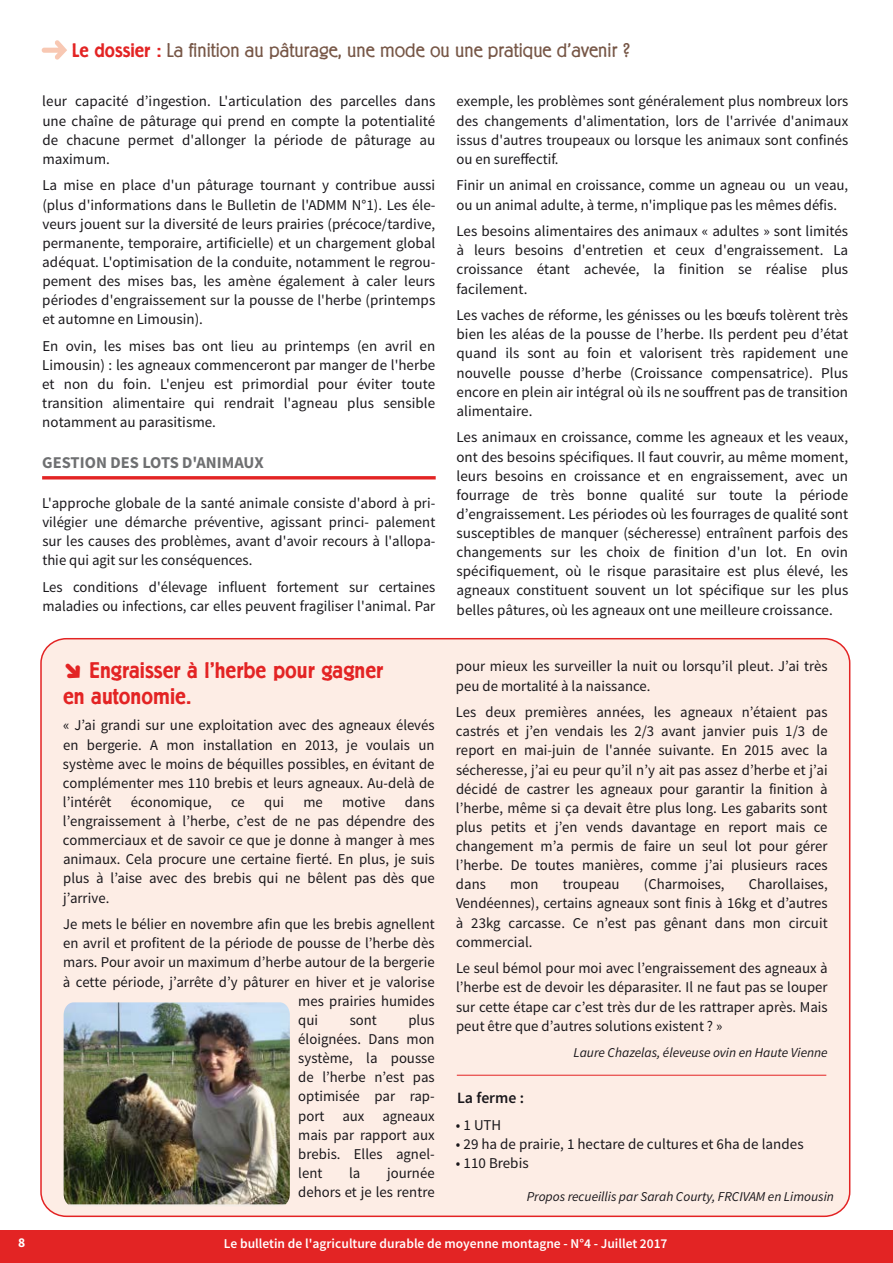
<style>
.page{position:relative;width:893px;height:1263px;background:#fff}
.page>*{position:absolute;margin:0;border:0;box-sizing:border-box;transform-origin:0 0}
.t1{font:500 22.5px/25.5px "Berliner Grotesk";color:#e32424}
.t2{font:300 19.5px "Berliner Grotesk";color:#775747}
.t3{font:700 16.5px "Source Sans Pro";color:#6f7072}
.t4{font:600 15.75px "Source Sans Pro";letter-spacing:-.005em;color:#19171b}
.t5{font:15px/19.2px "Source Sans Pro";color:#19171b;text-align:justify}
.t6{font:italic 13.5px "Source Sans Pro";letter-spacing:-.005em;color:#19171b}
.t7{font:600 13.5px "Source Sans Pro";color:#fff}
.t8{font:700 13.5px "Source Sans Pro";color:#fff}
.s1{font-weight:500;color:#e32424}
</style>
<div class="page">
<div style="left:0;top:1230px;width:893px;height:33px;background:#e32424"></div>
<svg style="left:42px;top:40px;width:25px;height:20px"></svg>
<hr style="left:42px;top:476px;width:394px;height:3px;background:#e32424">
<div style="left:41px;top:639px;width:809px;height:577px;background:#fdede5;border-radius:25px"></div>
<img style="left:64px;top:1002px;width:226px;height:202px">
<hr style="left:457px;top:1075px;width:369px;height:1px;background:#e32424">
<p class="t8" style="left:18px;top:1233px;width:9px">8</p>
<h2 class="t2" style="left:72px;top:42px;width:560px"><span class="s1">Le dossier :</span> La finition au pâturage, une mode ou une pratique d’avenir ?</h2>
<p class="t5" style="left:42px;top:92px;width:395px">leur capacité d’ingestion. L'articulation des parcelles dans une chaîne de pâturage qui prend en compte la potentialité de chacune permet d'allonger la période de pâturage au maximum.</p>
<p class="t5" style="left:42px;top:176px;width:395px">La mise en place d'un pâturage tournant y contribue aussi (plus d'informations dans le Bulletin de l'ADMM N°1). Les éle&shy;veurs jouent sur la diversité de leurs prairies (précoce/tardive, permanente, temporaire, artificielle) et un chargement global adéquat. L'optimisation de la conduite, notamment le regrou&shy;pement des mises bas, les amène également à caler leurs périodes d'engraissement sur la pousse de l'herbe (printemps et automne en Limousin).</p>
<p class="t5" style="left:42px;top:337px;width:395px">En ovin, les mises bas ont lieu au printemps (en avril en Limousin) : les agneaux commenceront par manger de l'herbe et non du foin. L'enjeu est primordial pour éviter toute transition alimentaire qui rendrait l'agneau plus sensible notamment au parasitisme.</p>
<p class="t3" style="left:42px;top:452px;width:223px">GESTION DES LOTS D'ANIMAUX</p>
<p class="t5" style="left:42px;top:494px;width:395px">L'approche globale de la santé animale consiste d'abord à pri&shy;vilégier une démarche préventive, agissant princi- palement sur les causes des problèmes, avant d'avoir recours à l'allopa&shy;thie qui agit sur les conséquences.</p>
<p class="t5" style="left:42px;top:578px;width:394px">Les conditions d'élevage influent fortement sur certaines maladies ou infections, car elles peuvent fragiliser l'animal. Par</p>
<p class="t5" style="left:457px;top:92px;width:393px">exemple, les problèmes sont généralement plus nombreux lors des changements d'alimentation, lors de l'arrivée d'animaux issus d'autres troupeaux ou lorsque les animaux sont confinés ou en sureffectif.</p>
<p class="t5" style="left:457px;top:176px;width:393px">Finir un animal en croissance, comme un agneau ou un veau, ou un animal adulte, à terme, n'implique pas les mêmes défis.</p>
<p class="t5" style="left:456px;top:222px;width:393px">Les besoins alimentaires des animaux « adultes » sont limités à leurs besoins d'entretien et ceux d'engraissement. La croissance étant achevée, la finition se réalise plus facilement.</p>
<p class="t5" style="left:456px;top:306px;width:393px">Les vaches de réforme, les génisses ou les bœufs tolèrent très bien les aléas de la pousse de l’herbe. Ils perdent peu d’état quand ils sont au foin et valorisent très rapidement une nouvelle pousse d’herbe (Croissance compensatrice). Plus encore en plein air intégral où ils ne souffrent pas de transition alimentaire.</p>
<p class="t5" style="left:456px;top:428px;width:393px">Les animaux en croissance, comme les agneaux et les veaux, ont des besoins spécifiques. Il faut couvrir, au même moment, leurs besoins en croissance et en engraissement, avec un fourrage de très bonne qualité sur toute la période d’engraissement. Les périodes où les fourrages de qualité sont susceptibles de manquer (sécheresse) entraînent parfois des changements sur les choix de finition d'un lot. En ovin spécifiquement, où le risque parasitaire est plus élevé, les agneaux constituent souvent un lot spécifique sur les plus belles pâtures, où les agneaux ont une meilleure croissance.</p>
<h1 class="t1" style="left:63px;top:659px;width:322px;text-indent:26px">Engraisser à l’herbe pour gagner en autonomie.</h1>
<p class="t5" style="left:63px;top:716px;width:373px">« J’ai grandi sur une exploitation avec des agneaux élevés en bergerie. A mon installation en 2013, je voulais un système avec le moins de béquilles possibles, en évitant de complémenter mes 110 brebis et leurs agneaux. Au-delà de l’intérêt</p>
<p class="t5" style="left:131px;top:793px;width:82px">économique,</p>
<p class="t5" style="left:231px;top:793px;width:15px">ce</p>
<p class="t5" style="left:264px;top:793px;width:21px">qui</p>
<p class="t5" style="left:303px;top:793px;width:21px">me</p>
<p class="t5" style="left:342px;top:793px;width:45px">motive</p>
<p class="t5" style="left:63px;top:793px;width:373px;text-indent:342px">dans l’engraissement à l’herbe, c’est de ne pas dépendre des commerciaux et de savoir ce que je donne à manger à mes animaux. Cela procure une certaine fierté. En plus, je suis plus à l’aise avec des brebis qui ne bêlent pas dès que j’arrive.</p>
<p class="t5" style="left:63px;top:915px;width:373px">Je mets le bélier en novembre afin que les brebis agnellent</p>
<p class="t5" style="left:63px;top:934px;width:373px">en avril et profitent de la période de pousse de l’herbe dès</p>
<p class="t5" style="left:63px;top:953px;width:373px">mars. Pour avoir un maximum d’herbe autour de la bergerie</p>
<p class="t5" style="left:63px;top:972px;width:373px">à cette période, j’arrête d’y pâturer en hiver et je valorise</p>
<p class="t5" style="left:298px;top:991px;width:138px">mes prairies humides</p>
<p class="t5" style="left:298px;top:1010px;width:21px">qui</p>
<p class="t5" style="left:350px;top:1010px;width:29px">sont</p>
<p class="t5" style="left:298px;top:1010px;width:138px;text-indent:110px">plus éloignées. Dans mon système, la pousse de l’herbe n’est pas optimisée par rap&shy;port aux agneaux mais par rapport aux brebis. Elles agnel&shy;lent</p>
<p class="t5" style="left:298px;top:1163px;width:138px;text-align:right">journée<br>dehors et je les rentre</p>
<p class="t5" style="left:349px;top:1163px;width:13px">la</p>
<p class="t5" style="left:456px;top:657px;width:373px">pour mieux les surveiller la nuit ou lorsqu’il pleut. J’ai très peu de mortalité à la naissance.</p>
<p class="t5" style="left:456px;top:703px;width:373px">Les deux premières années, les agneaux n’étaient pas castrés et j’en vendais les 2/3 avant janvier puis 1/3 de report en mai-juin de l'année suivante. En 2015 avec la sécheresse, j’ai eu peur qu’il n’y ait pas assez d’herbe et j’ai décidé de castrer les agneaux pour garantir la finition à l’herbe, même si ça devait être plus long. Les gabarits sont plus petits et j’en vends davantage en report mais ce changement m’a permis de faire un seul lot pour gérer l’herbe. De toutes manières, comme j’ai plusieurs races dans</p>
<p class="t5" style="left:510px;top:875px;width:30px">mon</p>
<p class="t5" style="left:563px;top:875px;width:59px">troupeau</p>
<p class="t5" style="left:644px;top:875px;width:82px">(Charmoises,</p>
<p class="t5" style="left:456px;top:875px;width:373px;text-indent:293px">Charollaises, Vendéennes), certains agneaux sont finis à 16kg et d’autres à 23kg carcasse. Ce n’est pas gênant dans mon circuit commercial.</p>
<p class="t5" style="left:456px;top:959px;width:373px">Le seul bémol pour moi avec l’engraissement des agneaux à l’herbe est de devoir les déparasiter. Il ne faut pas se louper sur cette étape car c’est très dur de les rattraper après. Mais peut être que d’autres solutions existent ? »</p>
<p class="t6" style="left:574px;top:1044px;width:256px">Laure Chazelas, éleveuse ovin en Haute Vienne</p>
<p class="t4" style="left:457px;top:1088px;width:68px">La ferme :</p>
<p class="t5" style="left:456px;top:1115px;width:47px">• 1 UTH</p>
<p class="t5" style="left:456px;top:1134px;width:349px">• 29 ha de prairie, 1 hectare de cultures et 6ha de landes</p>
<p class="t5" style="left:456px;top:1154px;width:74px">• 110 Brebis</p>
<p class="t6" style="left:527px;top:1188px;width:309px">Propos recueillis par Sarah Courty, FRCIVAM en Limousin</p>
<p class="t7" style="left:224px;top:1234px;width:445px">Le bulletin de l'agriculture durable de moyenne montagne - N°4 - Juillet 2017</p>
</div>
